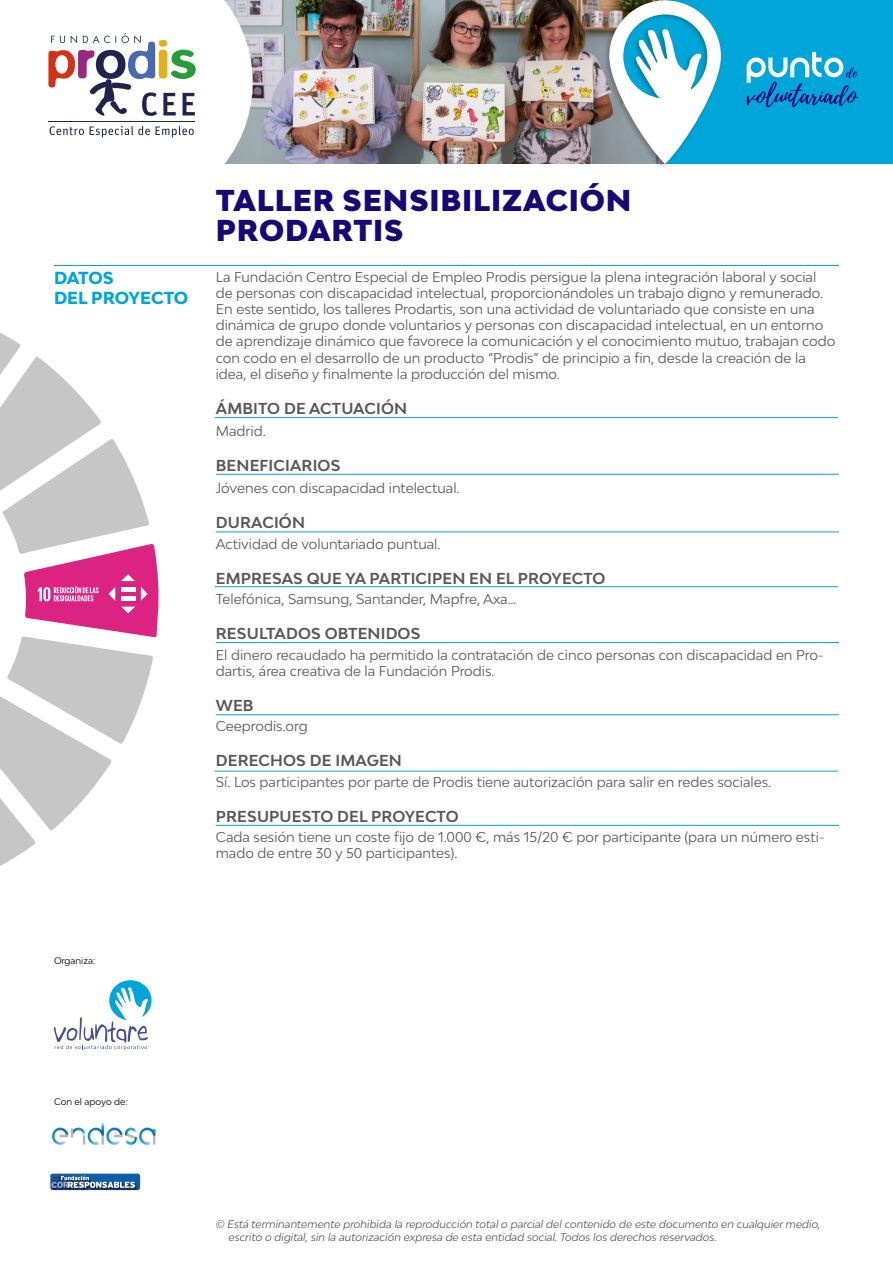
<style>
.page{position:relative;width:893px;height:1263px;background:#fff}
.page>*{position:absolute;margin:0;border:0;box-sizing:border-box;transform-origin:0 0}
.t1{font:900 28.5px/30px "Bw Modelica";letter-spacing:.03em;color:#170875}
.t2{font:800 16.5px/19.8px "Bw Modelica";letter-spacing:-.01em;color:#00a6da}
.t3{font:700 15px "Bw Modelica";letter-spacing:.01em;color:#575756}
.t4{font:13.5px/16.2px "Bw Modelica";color:#575756}
.t5{font:italic 10.5px/12.6px "Bw Modelica";color:#575756}
.t6{font:9px "Bw Modelica";color:#000}
</style>
<div class="page">
<svg style="left:54px;top:980px;width:98px;height:70px"></svg>
<div style="left:50px;top:1173px;width:90px;height:17px;background:#0c5eaa;border-radius:2px"></div>
<img style="left:52px;top:1182px;width:86px;height:9px">
<svg style="left:51px;top:1175px;width:84px;height:13px"></svg>
<img style="left:51px;top:1123px;width:105px;height:22px">
<div style="left:665px;top:0;width:228px;height:164px;background:#00a6da"></div>
<img style="left:253px;top:0;width:349px;height:164px">
<svg style="left:747px;top:52px;width:112px;height:56px"></svg>
<div style="left:602px;top:0;width:122px;height:170px;background:#000;opacity:.26"></div>
<svg style="left:609px;top:0;width:112px;height:164px"></svg>
<hr style="left:54px;top:265px;width:785px;height:1px;background:#00a6da">
<hr style="left:215px;top:417px;width:623px;height:1px;background:#00a6da">
<hr style="left:216px;top:474px;width:623px;height:1px;background:#00a6da">
<hr style="left:216px;top:531px;width:623px;height:1px;background:#00a6da">
<hr style="left:215px;top:586px;width:623px;height:1px;background:#00a6da">
<hr style="left:216px;top:714px;width:623px;height:1px;background:#00a6da">
<hr style="left:215px;top:771px;width:623px;height:1px;background:#00a6da">
<hr style="left:216px;top:642px;width:623px;height:1px;background:#00a6da">
<svg style="left:102px;top:0;width:151px;height:164px"></svg>
<svg style="left:48px;top:33px;width:148px;height:104px"></svg>
<svg style="left:0;top:332px;width:159px;height:534px"></svg>
<hr style="left:216px;top:825px;width:623px;height:1px;background:#00a6da">
<h1 class="t1" style="left:216px;top:185px;width:417px">TALLER SENSIBILIZACIÓN<br>PRODARTIS</h1>
<p class="t2" style="left:54px;top:267px;width:136px">DATOS<br>DEL PROYECTO</p>
<p class="t4" style="left:216px;top:268px;width:621px">La Fundación Centro Especial de Empleo Prodis persigue la plena integración laboral y social de personas con discapacidad intelectual, proporcionándoles un trabajo digno y remunerado.<br>En este sentido, los talleres Prodartis, son una actividad de voluntariado que consiste en una dinámica de grupo donde voluntarios y personas con discapacidad intelectual, en un entorno de aprendizaje dinámico que favorece la comunicación y el conocimiento mutuo, trabajan codo con codo en el desarrollo de un producto “Prodis” de principio a fin, desde la creación de la idea, el diseño y finalmente la producción del mismo.</p>
<p class="t3" style="left:216px;top:398px;width:193px">ÁMBITO DE ACTUACIÓN</p>
<p class="t4" style="left:216px;top:423px;width:52px">Madrid.</p>
<p class="t3" style="left:216px;top:456px;width:126px">BENEFICIARIOS</p>
<p class="t4" style="left:216px;top:480px;width:245px">Jóvenes con discapacidad intelectual.</p>
<p class="t3" style="left:216px;top:513px;width:91px">DURACIÓN</p>
<p class="t4" style="left:216px;top:535px;width:226px">Actividad de voluntariado puntual.</p>
<p class="t3" style="left:216px;top:568px;width:391px">EMPRESAS QUE YA PARTICIPEN EN EL PROYECTO</p>
<p class="t4" style="left:216px;top:591px;width:302px">Telefónica, Samsung, Santander, Mapfre, Axa…</p>
<p class="t3" style="left:216px;top:624px;width:206px">RESULTADOS OBTENIDOS</p>
<p class="t4" style="left:216px;top:646px;width:610px">El dinero recaudado ha permitido la contratación de cinco personas con discapacidad en Pro&shy;dartis, área creativa de la Fundación Prodis.</p>
<p class="t3" style="left:216px;top:695px;width:39px">WEB</p>
<p class="t4" style="left:216px;top:718px;width:93px">Ceeprodis.org</p>
<p class="t3" style="left:216px;top:751px;width:188px">DERECHOS DE IMAGEN</p>
<p class="t4" style="left:216px;top:773px;width:557px">Sí. Los participantes por parte de Prodis tiene autorización para salir en redes sociales.</p>
<p class="t3" style="left:216px;top:806px;width:244px">PRESUPUESTO DEL PROYECTO</p>
<p class="t4" style="left:216px;top:829px;width:610px">Cada sesión tiene un coste fijo de 1.000 €, más 15/20 € por participante (para un número esti&shy;mado de entre 30 y 50 participantes).</p>
<p class="t6" style="left:54px;top:955px;width:43px">Organiza:</p>
<p class="t6" style="left:54px;top:1096px;width:75px">Con el apoyo de:</p>
<p class="t5" style="left:229px;top:1218px;width:594px;text-indent:-13px">© Está terminantemente prohibida la reproducción total o parcial del contenido de este documento en cualquier medio, escrito o digital, sin la autorización expresa de esta entidad social. Todos los derechos reservados.</p>
</div>
